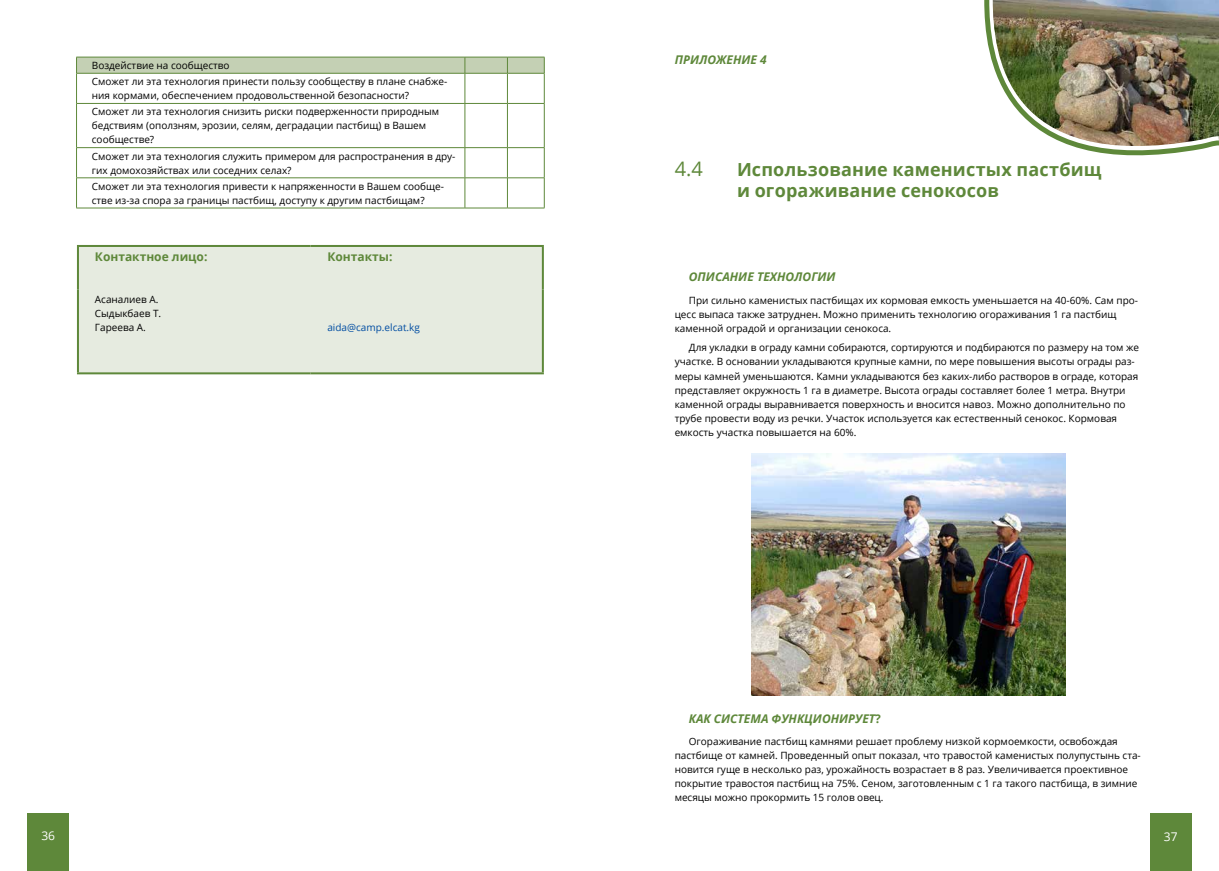
<style>
.page{position:relative;width:1219px;height:871px;background:#fff}
.page>*{position:absolute;margin:0;border:0;box-sizing:border-box;transform-origin:0 0}
.t1{font:20px "Open Sans";color:#5e883a}
.t2{font:700 18px/21px "Open Sans";letter-spacing:.01em;color:#5e883a}
.t3{font:italic 700 12px "Open Sans";color:#5e883a}
.t4{font:700 12px "Open Sans";color:#5e883a}
.t5{font:12px "Open Sans";color:#fff}
.t6{font:10px/14px "Open Sans";color:#000}
.t7{font:10px "Open Sans";color:#014da2}
.s1{font-style:normal}
</style>
<div class="page">
<div style="left:27px;top:813px;width:42px;height:57px;background:#5e883a"></div>
<div style="left:1150px;top:813px;width:42px;height:57px;background:#5e883a"></div>
<img style="left:984px;top:0;width:235px;height:156px">
<hr style="left:76px;top:73px;width:1px;height:30px;background:#5e883a">
<hr style="left:465px;top:73px;width:1px;height:30px;background:#5e883a">
<hr style="left:507px;top:73px;width:1px;height:30px;background:#5e883a">
<hr style="left:544px;top:73px;width:1px;height:30px;background:#5e883a">
<hr style="left:76px;top:103px;width:389px;height:1px;background:#5e883a">
<hr style="left:76px;top:104px;width:1px;height:43px;background:#5e883a">
<hr style="left:465px;top:103px;width:42px;height:1px;background:#5e883a">
<hr style="left:465px;top:104px;width:1px;height:43px;background:#5e883a">
<hr style="left:507px;top:103px;width:38px;height:1px;background:#5e883a">
<hr style="left:507px;top:104px;width:1px;height:43px;background:#5e883a">
<hr style="left:544px;top:104px;width:1px;height:43px;background:#5e883a">
<hr style="left:76px;top:147px;width:389px;height:1px;background:#5e883a">
<svg style="left:76px;top:148px;width:1px;height:29px"></svg>
<hr style="left:465px;top:147px;width:42px;height:1px;background:#5e883a">
<svg style="left:465px;top:148px;width:1px;height:29px"></svg>
<hr style="left:507px;top:147px;width:38px;height:1px;background:#5e883a">
<svg style="left:507px;top:148px;width:1px;height:29px"></svg>
<svg style="left:544px;top:148px;width:1px;height:29px"></svg>
<hr style="left:76px;top:177px;width:389px;height:1px;background:#5e883a">
<hr style="left:76px;top:178px;width:1px;height:30px;background:#5e883a">
<hr style="left:76px;top:208px;width:389px;height:1px;background:#5e883a">
<hr style="left:465px;top:177px;width:42px;height:1px;background:#5e883a">
<hr style="left:465px;top:178px;width:1px;height:30px;background:#5e883a">
<hr style="left:465px;top:208px;width:42px;height:1px;background:#5e883a">
<hr style="left:507px;top:177px;width:38px;height:1px;background:#5e883a">
<hr style="left:507px;top:178px;width:1px;height:30px;background:#5e883a">
<hr style="left:544px;top:178px;width:1px;height:30px;background:#5e883a">
<hr style="left:507px;top:208px;width:38px;height:1px;background:#5e883a">
<svg style="left:76px;top:57px;width:469px;height:16px;background:#bdcbac"></svg>
<hr style="left:76px;top:73px;width:389px;height:1px;background:#5e883a">
<hr style="left:465px;top:73px;width:42px;height:1px;background:#5e883a">
<hr style="left:507px;top:73px;width:38px;height:1px;background:#5e883a">
<div style="left:79px;top:247px;width:463px;height:125px;background:#e6ebe0"></div>
<hr style="left:77px;top:245px;width:233px;height:2px;background:#5e883a">
<hr style="left:77px;top:247px;width:2px;height:42px;background:#5e883a">
<hr style="left:310px;top:245px;width:234px;height:2px;background:#5e883a">
<hr style="left:542px;top:247px;width:2px;height:42px;background:#5e883a">
<hr style="left:77px;top:289px;width:2px;height:83px;background:#5e883a">
<hr style="left:542px;top:289px;width:2px;height:83px;background:#5e883a">
<hr style="left:77px;top:372px;width:233px;height:2px;background:#5e883a">
<hr style="left:310px;top:372px;width:234px;height:2px;background:#5e883a">
<img style="left:751px;top:453px;width:315px;height:242px">
<p class="t6" style="left:92px;top:57px;width:357px;line-height:16.2px">Воздействие на сообщество<br>Сможет ли эта технология принести пользу сообществу в плане снабже-</p>
<p class="t6" style="left:92px;top:87px;width:349px;line-height:16.2px">ния кормами, обеспечением продовольственной безопасности?<br>Сможет ли эта технология снизить риски подверженности природным</p>
<p class="t6" style="left:92px;top:118px;width:336px">бедствиям (оползням, эрозии, селям, деградации пастбищ) в Вашем сообществе?</p>
<p class="t6" style="left:92px;top:149px;width:365px">Сможет ли эта технология служить примером для распространения в дру&shy;гих домохозяйствах или соседних селах?</p>
<p class="t6" style="left:92px;top:179px;width:354px">Сможет ли эта технология привести к напряженности в Вашем сообще&shy;стве из-за спора за границы пастбищ, доступу к другим пастбищам?</p>
<p class="t4" style="left:95px;top:248px;width:114px">Контактное лицо:</p>
<p class="t4" style="left:327px;top:248px;width:67px">Контакты:</p>
<p class="t6" style="left:95px;top:292px;width:68px">Асаналиев А.<br>Сыдыкбаев Т.<br>Гареева А.</p>
<p class="t7" style="left:327px;top:320px;width:94px">aida@camp.elcat.kg</p>
<p class="t3" style="left:675px;top:51px;width:94px">Приложение 4</p>
<h1 class="t1" style="left:675px;top:155px;width:30px">4.4</h1>
<h2 class="t2" style="left:737px;top:158px;width:366px">Использование каменистых пастбищ и огораживание сенокосов</h2>
<p class="t3" style="left:689px;top:268px;width:148px">Описание технологии</p>
<p class="t6" style="left:675px;top:293px;width:465px;text-indent:14px">При сильно каменистых пастбищах их кормовая емкость уменьшается на 40-60%. Сам про&shy;цесс выпаса также затруднен. Можно применить технологию огораживания 1 га пастбищ каменной оградой и организации сенокоса.</p>
<p class="t6" style="left:675px;top:340px;width:466px;text-indent:14px">Для укладки в ограду камни собираются, сортируются и подбираются по размеру на том же участке. В основании укладываются крупные камни, по мере повышения высоты ограды раз&shy;меры камней уменьшаются. Камни укладываются без каких-либо растворов в ограде, которая представляет окружность 1 га в диаметре. Высота ограды составляет более 1 метра. Внутри каменной ограды выравнивается поверхность и вносится навоз. Можно дополнительно по трубе провести воду из речки. Участок используется как естественный сенокос. Кормовая емкость участка повышается на 60%.</p>
<p class="t3" style="left:689px;top:709px;width:194px">Как система функционирует<span class="s1">?</span></p>
<p class="t6" style="left:675px;top:734px;width:468px;text-indent:14px">Огораживание пастбищ камнями решает проблему низкой кормоемкости, освобождая пастбище от камней. Проведенный опыт показал, что травостой каменистых полупустынь ста&shy;новится гуще в несколько раз, урожайность возрастает в 8 раз. Увеличивается проективное покрытие травостоя пастбищ на 75%. Сеном, заготовленным с 1 га такого пастбища, в зимние месяцы можно прокормить 15 голов овец.</p>
<p class="t5" style="left:41px;top:826px;width:15px">36</p>
<p class="t5" style="left:1164px;top:828px;width:15px">37</p>
</div>
